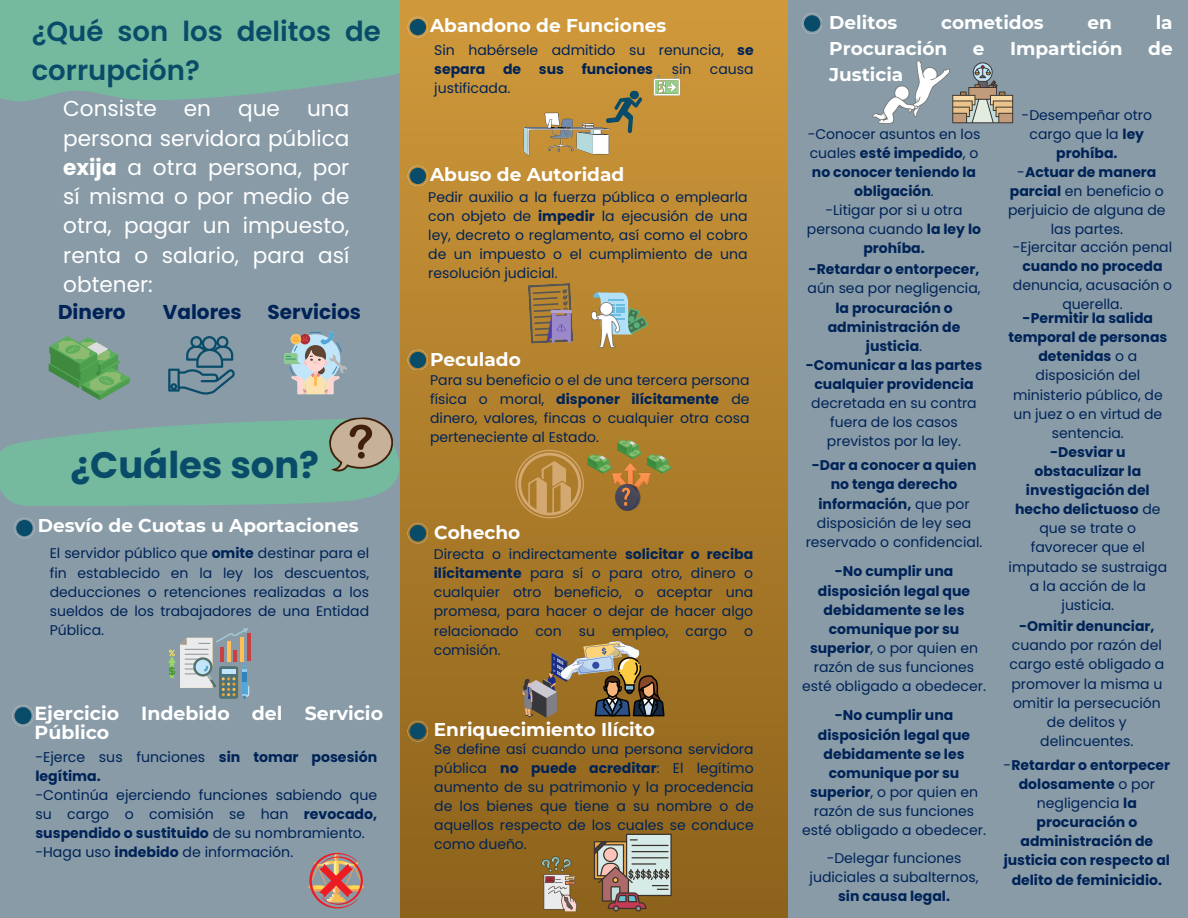
<style>
.page{position:relative;width:1188px;height:918px;background:#889ba7}
.page>*{position:absolute;margin:0;border:0;box-sizing:border-box;transform-origin:0 0}
.t1{font:700 36.9px "Poppins";color:#094c69}
.t2{font:600 27.6px/38.2px "Poppins";color:#094c69}
.t3{font:21.6px/29.2px "Poppins";color:#fff;text-align:justify}
.t4{font:700 19.95px "Poppins";color:#002357}
.t5{font:700 18.9px/19.2px "Montserrat";color:#fff}
.t6{font:700 18.45px "Montserrat";color:#fff}
.t7{font:14.1px/19.2px "Poppins";color:#002357;text-align:justify}
.t8{font:700 14.1px/19.2px "Poppins";color:#002357}
.t9{font:13.95px/19.2px "Poppins";color:#002357;text-align:center}
.t10{font:700 13.95px/19.2px "Poppins";color:#002357;text-align:center}
.s1{font-weight:700}
.s2{font-weight:400}
</style>
<div class="page">
<svg style="left:0;top:0;width:400px;height:101px;background:#76b79e"></svg>
<svg style="left:49px;top:336px;width:81px;height:64px"></svg>
<svg style="left:168px;top:336px;width:67px;height:59px"></svg>
<svg style="left:284px;top:331px;width:63px;height:63px"></svg>
<svg style="left:14px;top:518px;width:20px;height:20px"></svg>
<hr style="left:247px;top:633px;width:4px;height:28px;background:#c84242">
<svg style="left:168px;top:628px;width:81px;height:71px"></svg>
<svg style="left:0;top:417px;width:400px;height:89px"></svg>
<div style="left:400px;top:0;width:388px;height:918px;background:linear-gradient(to bottom,#d0993b,#8c621b)"></div>
<svg style="left:12px;top:705px;width:22px;height:21px"></svg>
<svg style="left:308px;top:853px;width:56px;height:55px"></svg>
<svg style="left:408px;top:17px;width:20px;height:20px"></svg>
<div style="left:630px;top:90px;width:9px;height:10px;background:#094c69;border-radius:50%"></div>
<svg style="left:524px;top:96px;width:122px;height:59px;background:#b69658"></svg>
<svg style="left:654px;top:75px;width:26px;height:21px"></svg>
<svg style="left:408px;top:166px;width:20px;height:20px"></svg>
<svg style="left:528px;top:283px;width:45px;height:61px;background:#97795b"></svg>
<svg style="left:593px;top:293px;width:55px;height:42px"></svg>
<img style="left:591px;top:303px;width:29px;height:45px">
<svg style="left:408px;top:350px;width:20px;height:20px"></svg>
<svg style="left:515px;top:439px;width:157px;height:79px;background:#aa833a"></svg>
<svg style="left:408px;top:523px;width:20px;height:20px"></svg>
<img style="left:522px;top:641px;width:143px;height:77px">
<svg style="left:408px;top:721px;width:20px;height:20px"></svg>
<svg style="left:594px;top:834px;width:78px;height:78px;background:#a39583"></svg>
<svg style="left:540px;top:853px;width:37px;height:58px;background:#a79171"></svg>
<svg style="left:802px;top:13px;width:20px;height:20px"></svg>
<svg style="left:952px;top:62px;width:61px;height:61px"></svg>
<img style="left:872px;top:60px;width:77px;height:63px">
<p class="t2" style="left:32px;top:13px;width:351px">¿Qué son los delitos de corrupción?</p>
<p class="t3" style="left:63px;top:94px;width:95px">Consiste</p>
<p class="t3" style="left:184px;top:94px;width:29px">en</p>
<p class="t3" style="left:238px;top:94px;width:43px">que</p>
<p class="t3" style="left:63px;top:94px;width:288px;text-indent:244px">una persona servidora pública <span class="s1">exija</span> a otra persona, por sí misma o por medio de otra, pagar un impuesto, renta o salario, para así obtener:</p>
<p class="t4" style="left:58px;top:298px;width:69px">Dinero</p>
<p class="t4" style="left:163px;top:298px;width:80px">Valores</p>
<h2 class="t4" style="left:268px;top:298px;width:95px">Servicios</h2>
<p class="t1" style="left:70px;top:439px;width:250px">¿Cuáles son?</p>
<p class="t6" style="left:38px;top:515px;width:322px">Desvío de Cuotas u Aportaciones</p>
<h5 class="t9" style="left:50px;top:544px;width:321px;text-align:justify">El servidor público que <span class="s1">omite</span> destinar para el fin establecido en la ley los descuentos, deducciones o retenciones realizadas a los sueldos de los trabajadores de una Entidad Pública.</h5>
<p class="t5" style="left:35px;top:704px;width:350px">Ejercicio Indebido del Servicio<br>Público</p>
<p class="t8" style="left:35px;top:747px;width:343px"><span class="s2">-Ejerce sus funciones</span> sin tomar posesión legítima.</p>
<p class="t7" style="left:35px;top:785px;width:343px">-Continúa ejerciendo funciones sabiendo que su cargo o comisión se han <span class="s1">revocado, suspendido o sustituido</span> de su nombramiento.</p>
<p class="t7" style="left:35px;top:843px;width:259px">-Haga uso <span class="s1">indebido</span> de información.</p>
<p class="t6" style="left:430px;top:14px;width:238px">Abandono de Funciones</p>
<h5 class="t9" style="left:434px;top:40px;width:321px;text-align:left">Sin habérsele admitido su renuncia, <span class="s1">se separa</span></h5>
<h5 class="t10" style="left:503px;top:59px;width:20px">de</h5>
<h5 class="t10" style="left:539px;top:59px;width:27px">sus</h5>
<h5 class="t10" style="left:582px;top:59px;width:73px">funciones</h5>
<h5 class="t9" style="left:672px;top:59px;width:21px">sin</h5>
<h5 class="t9" style="left:710px;top:59px;width:45px">causa</h5>
<h5 class="t9" style="left:434px;top:78px;width:78px">justificada.</h5>
<p class="t6" style="left:430px;top:163px;width:196px">Abuso de Autoridad</p>
<h5 class="t9" style="left:428px;top:187px;width:321px;text-align:justify">Pedir auxilio a la fuerza pública o emplearla con objeto de <span class="s1">impedir</span> la ejecusión de una ley, decreto o reglamento, así como el cobro de un impuesto o el cumplimiento de una resolución judicial.</h5>
<p class="t6" style="left:430px;top:348px;width:92px">Peculado</p>
<p class="t9" style="left:430px;top:371px;width:321px;text-align:justify">Para su beneficio o el de una tercera persona física o moral, <span class="s1">disponer ilícitamente</span> de dinero, valores, fincas o cualquier otra cosa perteneciente al Estado.</p>
<h5 class="t6" style="left:434px;top:521px;width:88px">Cohecho</h5>
<p class="t9" style="left:434px;top:545px;width:321px;text-align:justify">Directa o indirectamente <span class="s1">solicitar o reciba ilícitamente</span> para sí o para otro, dinero o cualquier otro beneficio, o aceptar una promesa, para hacer o dejar de hacer algo relacionado con su empleo, cargo o comisión.</p>
<h5 class="t6" style="left:434px;top:718px;width:223px">Enriquecimiento Ilícito</h5>
<p class="t9" style="left:434px;top:739px;width:321px;text-align:justify">Se define así cuando una persona servidora pública <span class="s1">no puede acreditar</span>: El legítimo aumento de su patrimonio y la procedencia de los bienes que tiene a su nombre o de aquellos respecto de los cuales se conduce como dueño.</p>
<h4 class="t6" style="left:829px;top:11px;width:70px">Delitos</h4>
<h4 class="t6" style="left:941px;top:11px;width:104px">cometidos</h4>
<h4 class="t6" style="left:1088px;top:11px;width:26px">en</h4>
<h4 class="t6" style="left:1156px;top:11px;width:18px">la</h4>
<h4 class="t6" style="left:829px;top:37px;width:120px">Procuración</h4>
<h4 class="t6" style="left:973px;top:37px;width:13px">e</h4>
<h4 class="t6" style="left:1010px;top:37px;width:114px">Impartición</h4>
<h4 class="t6" style="left:1148px;top:37px;width:26px">de</h4>
<h4 class="t6" style="left:829px;top:63px;width:76px">Justicia</h4>
<h3 class="t10" style="left:808px;top:125px;width:174px"><span class="s2">-Conocer asuntos en los cuales</span> esté impedido<span class="s2">, o </span>no conocer teniendo la obligación<span class="s2">.</span></h3>
<h3 class="t9" style="left:807px;top:201px;width:176px">-Litigar por si u otra persona cuando <span class="s1">la ley lo prohíba.</span></h3>
<h3 class="t10" style="left:808px;top:260px;width:175px">-Retardar o entorpecer, <span class="s2">aún sea por negligencia, </span>la procuración o administración de justicia<span class="s2">.</span></h3>
<p class="t9" style="left:806px;top:355px;width:178px"><span class="s1">-Comunicar a las partes cualquier providencia </span>decretada en su contra fuera de los casos previstos por la ley.</p>
<h1 class="t9" style="left:806px;top:456px;width:178px"><span class="s1">-Dar a conocer a quien no tenga derecho información,</span> que por disposición de ley sea reservado o confidencial.</h1>
<p class="t10" style="left:802px;top:562px;width:185px">-No cumplir una disposición legal que debidamente se les comunique por su superior<span class="s2">, o por quien en razón de sus funciones esté obligado a obedecer.</span></p>
<p class="t10" style="left:802px;top:706px;width:185px">-No cumplir una disposición legal que debidamente se les comunique por su superior<span class="s2">, o por quien en razón de sus funciones esté obligado a obedecer.</span></p>
<p class="t9" style="left:810px;top:849px;width:170px">-Delegar funciones judiciales a subalternos, <span class="s1">sin causa legal.</span></p>
<p class="t9" style="left:1022px;top:106px;width:132px">-Desempeñar otro cargo que la <span class="s1">ley prohíba.</span></p>
<p class="t9" style="left:1008px;top:162px;width:159px">-<span class="s1">Actuar de manera parcial</span> en beneficio o perjuicio de alguna de las partes.</p>
<p class="t9" style="left:1013px;top:238px;width:161px">-Ejercitar acción penal <span class="s1">cuando no proceda </span>denuncia, acusación o querella.</p>
<p class="t9" style="left:1008px;top:309px;width:160px"><span class="s1">-Permitir la salida temporal de personas detenidas</span> o a disposición del ministerio público, de un juez o en virtud de sentencia.</p>
<h5 class="t9" style="left:1009px;top:442px;width:160px"><span class="s1">-Desviar u obstaculizar la investigación del hecho delictuoso</span> de que se trate o favorecer que el imputado se sustraiga a la acción de la justicia.</h5>
<p class="t9" style="left:1009px;top:617px;width:156px"><span class="s1">-Omitir denunciar, </span>cuando por razón del cargo esté obligado a promover la misma u omitir la persecución de delitos y delincuentes.</p>
<p class="t10" style="left:1004px;top:755px;width:168px"><span class="s2">-</span>Retardar o entorpecer dolosamente <span class="s2">o por negligencia</span> la procuración o administración de justicia con respecto al delito de feminicidio.</p>
</div>
